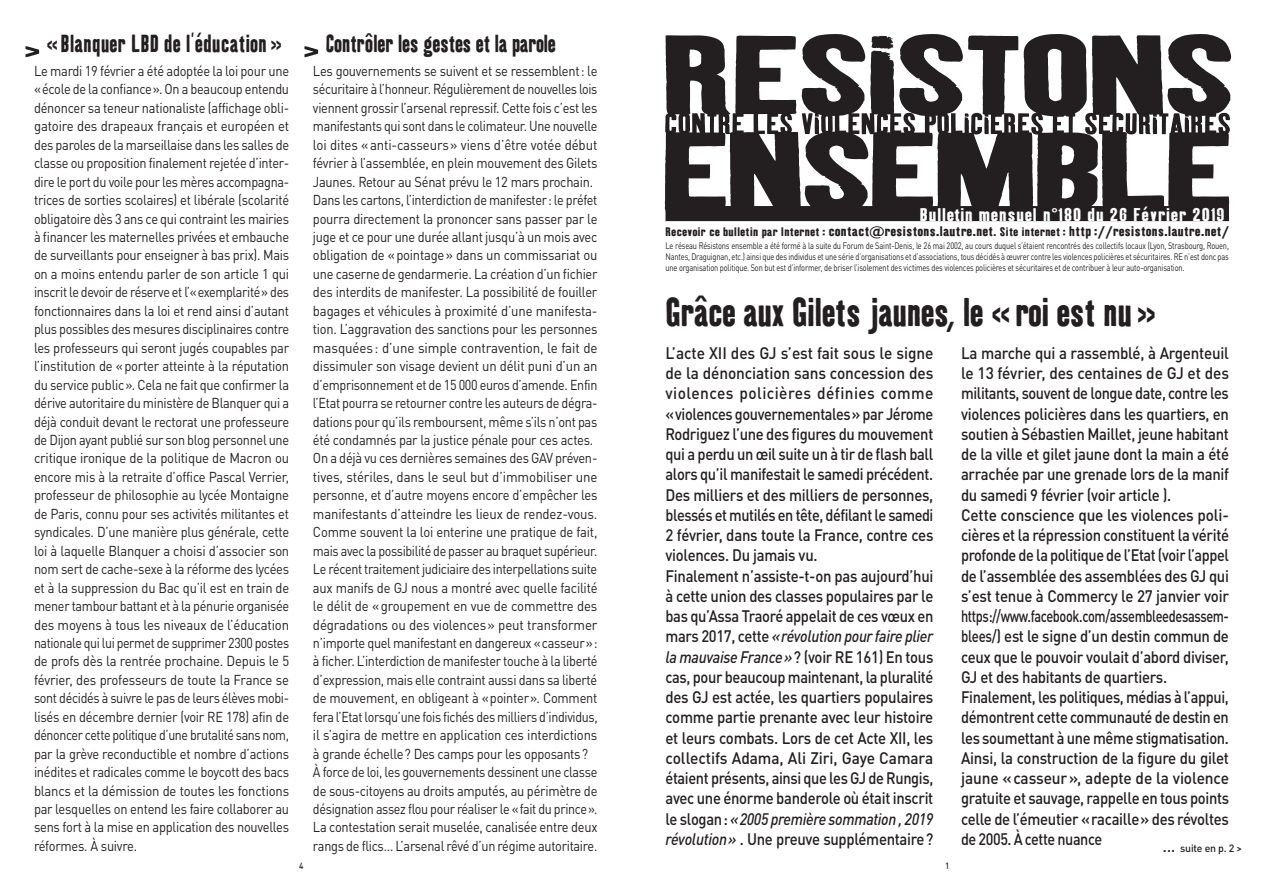
<style>
.page{position:relative;width:1263px;height:893px;background:#fff}
.page>*{position:absolute;margin:0;border:0;box-sizing:border-box;transform-origin:0 0}
._1__edito___txt{font:39px "Kipp No 1";letter-spacing:.005em;color:#231f20}
._2__rubrique___txt{font:300 25.5px "DINOT";color:#231f20}
.t1{font:24px "Kipp No 1";letter-spacing:.005em;color:#231f20;scale:.95 1}
.t2{font:24px "Kipp No 1";letter-spacing:.025em;color:#231f20;scale:.95 1}
._0__no_bulletin{font:17.85px "Kipp No 1";letter-spacing:.05em;color:#fff;scale:1.18 1}
._1__edito___txt-2{font:500 16.5px/20.2px "DINOT";letter-spacing:-.02em;color:#231f20;text-align:justify;scale:.9 1}
._1__edito___txt-3{font:500 16.5px/20.2px "DINOT";letter-spacing:-.02em;color:#231f20;text-align:justify;scale:.94 1}
._1__edito___txt-4{font:500 16.5px/20.2px "DINOT";letter-spacing:-.02em;color:#231f20;text-align:justify;scale:.93 1}
._1__edito___txt-5{font:500 16.5px/20.2px "DINOT";letter-spacing:-.02em;color:#231f20;text-align:justify;scale:.92 1}
._1__edito___txt-6{font:500 16.5px/20.2px "DINOT";letter-spacing:-.02em;color:#231f20;text-align:justify;scale:.88 1}
._3__chronique___txt{font:14.25px/18.5px "DINOT";letter-spacing:-.02em;color:#231f20;text-align:justify;scale:.9 1}
._3__chronique___txt-2{font:14.25px/18.5px "DINOT";letter-spacing:-.02em;color:#231f20;text-align:justify;scale:.89 1}
._3__chronique___txt-3{font:14.25px/18.5px "DINOT";letter-spacing:-.02em;color:#231f20;text-align:justify;scale:.88 1}
._0__presentation___c{font:13.5px "Kipp No 1";letter-spacing:.03em;color:#231f20;scale:1.2 1}
._2__rubrique___txt-2{font:500 10.5px "DINOT";letter-spacing:-.02em;color:#231f20}
._0__presentation{font:9.3px/11.1px "DINOT";letter-spacing:-.02em;color:#231f20;text-align:justify;scale:.8 1}
._1__edito___txt-7{font:500 9px "DINOT";color:#231f20;scale:.9 1}
.s1{font-size:12px}
.s2{font-style:italic}
</style>
<div class="page">
<svg style="left:665px;top:34px;width:566px;height:187px;fill:#231f20"></svg>
<svg style="left:871px;top:36px;width:22px;height:13px"></svg>
<svg style="left:802px;top:113px;width:17px;height:21px"></svg>
<svg style="left:965px;top:113px;width:4px;height:4px"></svg>
<svg style="left:984px;top:117px;width:5px;height:17px"></svg>
<svg style="left:1125px;top:113px;width:12px;height:21px"></svg>
<svg style="left:1153px;top:117px;width:4px;height:17px"></svg>
<svg style="left:26px;top:46px;width:13px;height:11px"></svg>
<svg style="left:304px;top:46px;width:14px;height:11px"></svg>
<p class="t2" style="left:47px;top:29px;width:249px">« Blanquer LBD de l’éducation »</p>
<p class="t1" style="left:326px;top:29px;width:244px">Contrôler les gestes et la parole</p>
<p class="_3__chronique___txt" style="left:34px;top:61px;width:285px">Le mardi 19 février a été adoptée la loi pour une «école de la confiance». On a beaucoup entendu dénoncer sa teneur nationaliste (affichage obli&shy;gatoire des drapeaux français et européen et des paroles de la marseillaise dans les salles de classe ou proposition finalement rejetée d’inter&shy;dire le port du voile pour les mères accompagna&shy;trices de sorties scolaires) et libérale (scolarité obligatoire dès 3 ans ce qui contraint les mairies à financer les maternelles privées et embauche de surveillants pour enseigner à bas prix). Mais on a moins entendu parler de son article 1 qui inscrit le devoir de réserve et l’«exemplarité» des fonctionnaires dans la loi et rend ainsi d’autant plus possibles des mesures disciplinaires contre les professeurs qui seront jugés coupables par l’institution de «porter atteinte à la réputation du service public». Cela ne fait que confirmer la dérive autoritaire du ministère de Blanquer qui a déjà conduit devant le rectorat une professeure de Dijon ayant publié sur son blog personnel une critique ironique de la politique de Macron ou encore mis à la retraite d’office Pascal Verrier, professeur de philosophie au lycée Montaigne de Paris, connu pour ses activités militantes et syndicales. D’une manière plus générale, cette loi à laquelle Blanquer a choisi d’associer son nom sert de cache-sexe à la réforme des lycées et à la suppression du Bac qu’il est en train de mener tambour battant et à la pénurie organisée des moyens à tous les niveaux de l’éducation nationale qui lui permet de supprimer 2300 postes de profs dès la rentrée prochaine. Depuis le 5 février, des professeurs de toute la France se sont décidés à suivre le pas de leurs élèves mobi&shy;lisés en décembre dernier (voir RE 178) afin de dénoncer cette politique d’une brutalité sans nom, par la grève reconductible et nombre d’actions inédites et radicales comme le boycott des bacs blancs et la démission de toutes les fonctions par lesquelles on entend les faire collaborer au sens fort à la mise en application des nouvelles réformes. À suivre.</p>
<p class="_3__chronique___txt" style="left:313px;top:61px;width:318px">Les gouvernements se suivent et se ressemblent: le sécuritaire à l’honneur. Régulièrement de nouvelles lois viennent grossir l’arsenal repressif. Cette fois c’est les manifestants qui sont dans le colimateur. Une nouvelle loi dites «anti-casseurs» viens d’être votée début février à l’assemblée, en plein mouvement des Gilets Jaunes. Retour au Sénat prévu le 12 mars prochain.</p>
<p class="_3__chronique___txt-2" style="left:313px;top:190px;width:321px">Dans les cartons, l’interdiction de manifester: le préfet pourra directement la prononcer sans passer par le juge et ce pour une durée allant jusqu’à un mois avec obligation de «pointage» dans un commissariat ou une caserne de gendarmerie. La création d’un fichier des interdits de manifester. La possibilité de fouiller bagages et véhicules à proximité d’une manifesta&shy;tion. L’aggravation des sanctions pour les personnes masquées: d’une simple contravention, le fait de dissimuler son visage devient un délit puni d’un an d’emprisonnement et de 15 000 euros d’amende. Enfin l’Etat pourra se retourner contre les auteurs de dégra&shy;dations pour qu’ils remboursent, même s’ils n’ont pas été condamnés par la justice pénale pour ces actes.</p>
<p class="_3__chronique___txt" style="left:313px;top:449px;width:318px">On a déjà vu ces dernières semaines des GAV préven&shy;tives, stériles, dans le seul but d’immobiliser une personne, et d’autre moyens encore d’empêcher les manifestants d’atteindre les lieux de rendez-vous.<br>Comme souvent la loi enterine une pratique de fait, mais avec la possibilité de passer au braquet supérieur.<br>Le récent traitement judiciaire des interpellations suite aux manifs de GJ nous a montré avec quelle facilité le délit de «groupement en vue de commettre des dégradations ou des violences» peut transformer n’importe quel manifestant en dangereux «casseur»: à ficher. L’interdiction de manifester touche à la liberté d’expression, mais elle contraint aussi dans sa liberté de mouvement, en obligeant à «pointer». Comment fera l’Etat lorsqu’une fois fichés des milliers d’individus, il s’agira de mettre en application ces interdictions à grande échelle? Des camps pour les opposants?</p>
<p class="_3__chronique___txt-3" style="left:313px;top:762px;width:325px">À force de loi, les gouvernements dessinent une classe de sous-citoyens au droits amputés, au périmètre de désignation assez flou pour réaliser le «fait du prince».<br>La contestation serait muselée, canalisée entre deux rangs de flics… L’arsenal rêvé d’un régime autoritaire.</p>
<p class="_0__no_bulletin" style="left:920px;top:204px;width:260px">Bulletin mensuel n°180 du 26 Février 2019</p>
<p class="_0__presentation___c" style="left:665px;top:223px;width:471px"><span class="s1">Recevoir ce bulletin par lnternet :</span> contact@resistons.lautre.net<span class="s1">. Site internet :</span> http ://resistons.lautre.net/</p>
<p class="_0__presentation" style="left:665px;top:240px;width:706px">Le réseau Résistons ensemble a été formé à la suite du Forum de Saint-Denis, le 26 mai 2002, au cours duquel s’étaient rencontrés des collectifs locaux (Lyon, Strasbourg, Rouen, Nantes, Draguignan, etc.) ainsi que des individus et une série d’organisations et d’associations, tous décidés à œuvrer contre les violences policières et sécuritaires. RE n’est donc pas une organisation politique. Son but est d’informer, de briser l’isolement des victimes des violences policières et sécuritaires et de contribuer à leur auto-organisation.</p>
<p class="_1__edito___txt" style="left:665px;top:288px;width:492px">Grâce aux Gilets jaunes, le « roi est nu »</p>
<p class="_1__edito___txt-3" style="left:665px;top:342px;width:287px">L’acte XII des GJ s’est fait sous le signe de la dénonciation sans concession des violences policières définies comme «violences gouvernementales» par Jérome Rodriguez l’une des figures du mouvement qui a perdu un œil suite un à tir de flash ball alors qu’il manifestait le samedi précédent.<br>Des milliers et des milliers de personnes, blessés et mutilés en tête, défilant le samedi 2 février, dans toute la France, contre ces violences. Du jamais vu.</p>
<p class="_1__edito___txt-2" style="left:665px;top:565px;width:299px">Finalement n’assiste-t-on pas aujourd’hui à cette union des classes populaires par le bas qu’Assa Traoré appelait de ces vœux en mars 2017, cette <span class="s2">«révolution pour faire plier la mauvaise France»</span>? (voir RE 161) En tous cas, pour beaucoup maintenant, la pluralité des GJ est actée, les quartiers populaires comme partie prenante avec leur histoire et leurs combats. Lors de cet Acte XII, les collectifs Adama, Ali Ziri, Gaye Camara étaient présents, ainsi que les GJ de Rungis, avec une énorme banderole où était inscrit le slogan: <span class="s2">«2005 première sommation , 2019 révolution»</span> . Une preuve supplémentaire?</p>
<p class="_1__edito___txt-5" style="left:961px;top:342px;width:293px">La marche qui a rassemblé, à Argenteuil le 13 février, des centaines de GJ et des militants, souvent de longue date, contre les violences policières dans les quartiers, en soutien à Sébastien Maillet, jeune habitant de la ville et gilet jaune dont la main a été arrachée par une grenade lors de la manif du samedi 9 février (voir article ).</p>
<p class="_1__edito___txt-4" style="left:961px;top:504px;width:290px">Cette conscience que les violences poli&shy;cières et la répression constituent la vérité profonde de la politique de l’Etat (voir l’appel de l’assemblée des assemblées des GJ qui s’est tenue à Commercy le 27 janvier voir https://www.facebook.com/assembleedesassem&shy;blees/) est le signe d’un destin commun de ceux que le pouvoir voulait d’abord diviser, GJ et des habitants de quartiers.</p>
<p class="_1__edito___txt-6" style="left:961px;top:687px;width:306px">Finalement, les politiques, médias à l’appui, démontrent cette communauté de destin en les soumettant à une même stigmatisation.<br>Ainsi, la construction de la figure du gilet jaune «casseur», adepte de la violence gratuite et sauvage, rappelle en tous points celle de l’émeutier «racaille» des révoltes de 2005. À cette nuance</p>
<p class="_2__rubrique___txt" style="left:1161px;top:827px;width:17px">...</p>
<p class="_2__rubrique___txt-2" style="left:1180px;top:842px;width:63px">suite en p. 2 &gt;</p>
<p class="_1__edito___txt-7" style="left:299px;top:860px;width:6px">4</p>
<p class="_1__edito___txt-7" style="left:945px;top:860px;width:6px">1</p>
</div>
